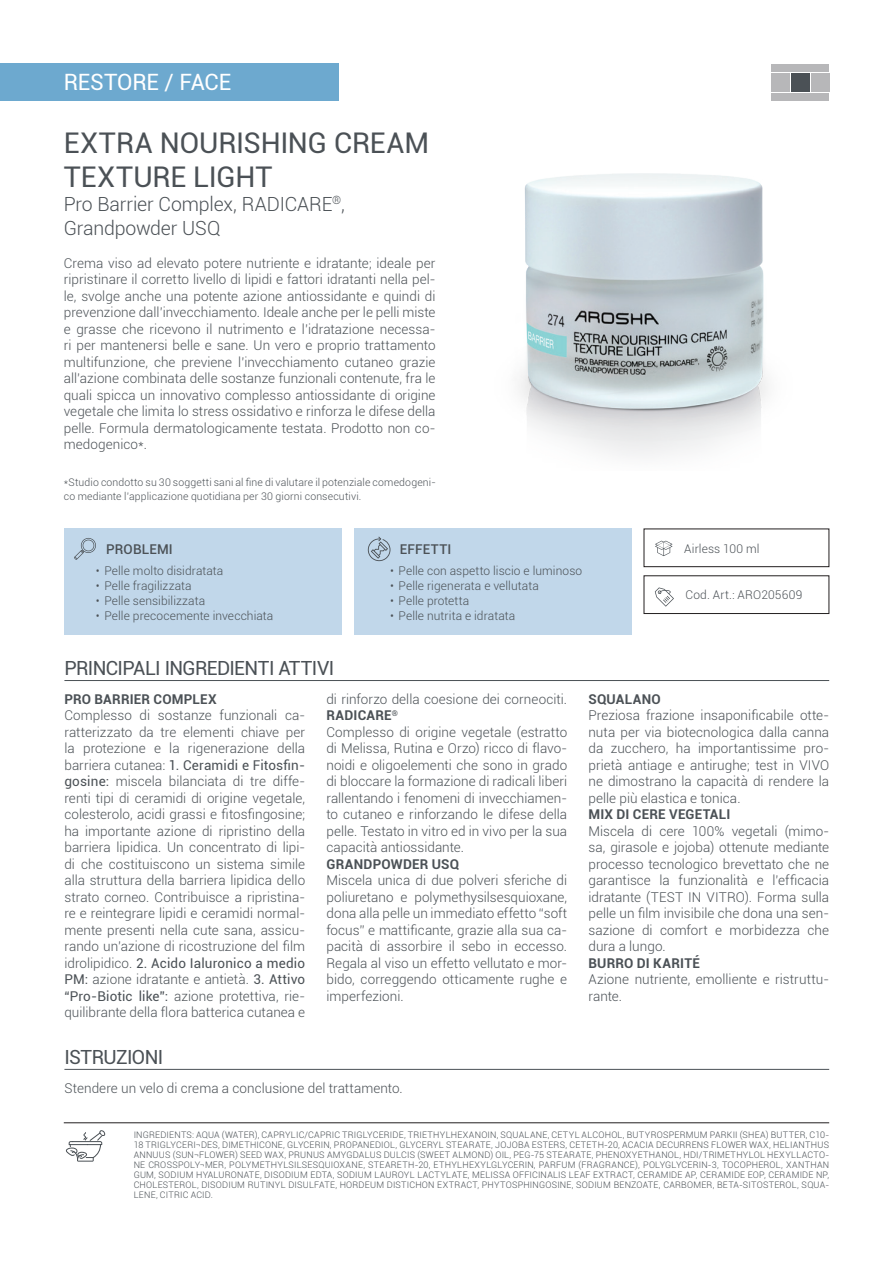
<style>
.page{position:relative;width:893px;height:1263px;background:#fff}
.page>*{position:absolute;margin:0;border:0;box-sizing:border-box;transform-origin:0 0}
.Prodotto{font:28.5px/34.2px "Roboto";letter-spacing:-.005em;color:#4b5156}
.Categoria_Prodotto{font:22.5px "Roboto";letter-spacing:-.005em;color:#fff}
.Sottotitolo_Prodotto{font:300 19.5px/24px "Roboto";letter-spacing:-.01em;color:#4b5156}
.Titoli_Secondari{font:19.5px "Roboto";letter-spacing:-.03em;color:#4b5156}
.Testo_Ingredienti{font:300 13.5px/16.5px "Roboto";letter-spacing:.005em;color:#4b5156;text-align:justify}
.Testo_Prodotto{font:300 13.5px/16.5px "Roboto";letter-spacing:.005em;color:#4b5156;text-align:justify}
.Testo_Ingredienti-2{font:700 13.5px "Roboto";letter-spacing:.015em;color:#4b5156}
.Testo_Istruzioni{font:300 13.5px "Roboto";letter-spacing:.005em;color:#4b5156}
.t1{font:500 13.5px "Roboto";letter-spacing:.015em;color:#4b5156}
.Problemi-Effetti{font:300 12px "Roboto";letter-spacing:.01em;color:#4b5156}
.Testo_Prodotto-2{font:300 10.5px/13.5px "Roboto";letter-spacing:.015em;color:#4b5156}
.Ingredienti{font:300 9px/9.9px "Roboto";letter-spacing:.025em;color:#4b5156;text-align:justify}
.s1{font-weight:400}
.s2{font-weight:700}
</style>
<div class="page">
<div style="left:0;top:63px;width:338px;height:38px;background:#6da9cf"></div>
<hr style="left:64px;top:1122px;width:765px;height:1px;background:#231f20">
<svg style="left:66px;top:1130px;width:39px;height:32px"></svg>
<div style="left:772px;top:73px;width:18px;height:18px;background:#b7b7b9"></div>
<div style="left:791px;top:73px;width:18px;height:18px;background:#4b5156"></div>
<div style="left:811px;top:73px;width:18px;height:18px;background:#b7b7b9"></div>
<div style="left:772px;top:93px;width:57px;height:8px;background:#b7b7b9"></div>
<div style="left:772px;top:64px;width:57px;height:8px;background:#b7b7b9"></div>
<div style="left:644px;top:529px;width:185px;height:38px;border:1px solid #231f20"></div>
<div style="left:644px;top:575px;width:185px;height:39px;border:1px solid #231f20"></div>
<hr style="left:64px;top:680px;width:765px;height:1px;background:#4b5156">
<hr style="left:64px;top:1069px;width:765px;height:1px;background:#4b5156">
<div style="left:64px;top:529px;width:277px;height:106px;background:#c1d7ea"></div>
<div style="left:354px;top:529px;width:277px;height:106px;background:#c1d7ea"></div>
<svg style="left:74px;top:538px;width:22px;height:22px"></svg>
<svg style="left:368px;top:536px;width:22px;height:25px"></svg>
<svg style="left:655px;top:541px;width:18px;height:15px"></svg>
<svg style="left:655px;top:587px;width:19px;height:19px"></svg>
<img style="left:518px;top:173px;width:250px;height:283px">
<p class="Categoria_Prodotto" style="left:64px;top:66px;width:169px">RESTORE / FACE</p>
<p class="Prodotto" style="left:64px;top:124px;width:367px">EXTRA NOURISHING CREAM<br>TEXTURE LIGHT</p>
<p class="Sottotitolo_Prodotto" style="left:64px;top:191px;width:283px">Pro Barrier Complex, RADICARE<sup>®</sup>,<br>Grandpowder USQ</p>
<p class="Testo_Prodotto" style="left:64px;top:254px;width:373px">Crema viso ad elevato potere nutriente e idratante; ideale per ripristinare il corretto livello di lipidi e fattori idratanti nella pel&shy;le, svolge anche una potente azione antiossidante e quindi di prevenzione dall’invecchiamento. Ideale anche per le pelli miste e grasse che ricevono il nutrimento e l’idratazione necessa&shy;ri per mantenersi belle e sane. Un vero e proprio trattamento multifunzione, che previene l’invecchiamento cutaneo grazie all’azione combinata delle sostanze funzionali contenute, fra le quali spicca un innovativo complesso antiossidante di origine vegetale che limita lo stress ossidativo e rinforza le difese della pelle. Formula dermatologicamente testata. Prodotto non co&shy;medogenico*.</p>
<p class="Testo_Prodotto-2" style="left:64px;top:476px;width:374px">*Studio condotto su 30 soggetti sani al fine di valutare il potenziale comedogeni&shy;co mediante l’applicazione quotidiana per 30 giorni consecutivi.</p>
<p class="t1" style="left:106px;top:539px;width:68px">PROBLEMI</p>
<p class="t1" style="left:400px;top:539px;width:53px">EFFETTI</p>
<p class="Problemi-Effetti" style="left:96px;top:562px;width:129px">• Pelle molto disidratata</p>
<p class="Problemi-Effetti" style="left:96px;top:577px;width:97px">• Pelle fragilizzata</p>
<p class="Problemi-Effetti" style="left:96px;top:592px;width:111px">• Pelle sensibilizzata</p>
<p class="Problemi-Effetti" style="left:96px;top:607px;width:179px">• Pelle precocemente invecchiata</p>
<p class="Problemi-Effetti" style="left:390px;top:562px;width:194px">• Pelle con aspetto liscio e luminoso</p>
<p class="Problemi-Effetti" style="left:390px;top:577px;width:150px">• Pelle rigenerata e vellutata</p>
<p class="Problemi-Effetti" style="left:390px;top:592px;width:81px">• Pelle protetta</p>
<p class="Problemi-Effetti" style="left:390px;top:607px;width:127px">• Pelle nutrita e idratata</p>
<p class="Problemi-Effetti" style="left:684px;top:540px;width:77px">Airless 100 ml</p>
<p class="Problemi-Effetti" style="left:685px;top:587px;width:118px">Cod. Art.: ARO205609</p>
<p class="Titoli_Secondari" style="left:64px;top:655px;width:271px">PRINCIPALI INGREDIENTI ATTIVI</p>
<p class="Testo_Ingredienti-2" style="left:64px;top:689px;width:154px">PRO BARRIER COMPLEX</p>
<p class="Testo_Ingredienti" style="left:64px;top:707px;width:242px">Complesso di sostanze funzionali ca&shy;ratterizzato da tre elementi chiave per la protezione e la rigenerazione della barriera cutanea: <span class="s1">1. Ceramidi e Fitosfin&shy;gosine:</span> miscela bilanciata di tre diffe&shy;renti tipi di ceramidi di origine vegetale, colesterolo, acidi grassi e fitosfingosine; ha importante azione di ripristino della barriera lipidica. Un concentrato di lipi&shy;di che costituiscono un sistema simile alla struttura della barriera lipidica dello strato corneo. Contribuisce a ripristina&shy;re e reintegrare lipidi e ceramidi normal&shy;mente presenti nella cute sana, assicu&shy;rando un’azione di ricostruzione del film idrolipidico. <span class="s1">2. Acido Ialuronico a medio PM:</span> azione idratante e antietà. <span class="s1">3. Attivo “Pro-Biotic like”:</span> azione protettiva, rie&shy;quilibrante della flora batterica cutanea e</p>
<p class="Testo_Ingredienti" style="left:326px;top:690px;width:242px">di rinforzo della coesione dei corneociti.<br><span class="s2">RADICARE</span><sup>®</sup></p>
<p class="Testo_Ingredienti" style="left:326px;top:723px;width:242px">Complesso di origine vegetale (estratto di Melissa, Rutina e Orzo) ricco di flavo&shy;noidi e oligoelementi che sono in grado di bloccare la formazione di radicali liberi rallentando i fenomeni di invecchiamen&shy;to cutaneo e rinforzando le difese della pelle. Testato in vitro ed in vivo per la sua capacità antiossidante.</p>
<p class="Testo_Ingredienti-2" style="left:326px;top:854px;width:134px">GRANDPOWDER USQ</p>
<p class="Testo_Ingredienti" style="left:326px;top:872px;width:242px">Miscela unica di due polveri sferiche di poliuretano e polymethysilsesquioxane, dona alla pelle un immediato effetto “soft focus” e mattificante, grazie alla sua ca&shy;pacità di assorbire il sebo in eccesso.<br>Regala al viso un effetto vellutato e mor&shy;bido, correggendo otticamente rughe e imperfezioni.</p>
<p class="Titoli_Secondari" style="left:64px;top:1043px;width:100px">ISTRUZIONI</p>
<p class="Testo_Istruzioni" style="left:64px;top:1078px;width:340px">Stendere un velo di crema a conclusione del trattamento.</p>
<p class="Testo_Ingredienti-2" style="left:588px;top:689px;width:74px">SQUALANO</p>
<p class="Testo_Ingredienti" style="left:588px;top:707px;width:242px">Preziosa frazione insaponificabile otte&shy;nuta per via biotecnologica dalla canna da zucchero, ha importantissime pro&shy;prietà antiage e antirughe; test in VIVO ne dimostrano la capacità di rendere la pelle più elastica e tonica.</p>
<p class="Testo_Ingredienti-2" style="left:588px;top:805px;width:143px">MIX DI CERE VEGETALI</p>
<p class="Testo_Ingredienti" style="left:588px;top:822px;width:242px">Miscela di cere 100% vegetali (mimo&shy;sa, girasole e jojoba) ottenute mediante processo tecnologico brevettato che ne garantisce la funzionalità e l’efficacia idratante (TEST IN VITRO). Forma sulla pelle un film invisibile che dona una sen&shy;sazione di comfort e morbidezza che dura a lungo.</p>
<p class="Testo_Ingredienti-2" style="left:588px;top:953px;width:113px">BURRO DI KARITÉ</p>
<p class="Testo_Ingredienti" style="left:588px;top:971px;width:242px">Azione nutriente, emolliente e ristruttu&shy;rante.</p>
<p class="Ingredienti" style="left:134px;top:1130px;width:697px">INGREDIENTS: AQUA (WATER), CAPRYLIC/CAPRIC TRIGLYCERIDE, TRIETHYLHEXANOIN, SQUALANE, CETYL ALCOHOL, BUTYROSPERMUM PARKII (SHEA) BUTTER, C10- 18 TRIGLYCERI¬DES, DIMETHICONE, GLYCERIN, PROPANEDIOL, GLYCERYL STEARATE, JOJOBA ESTERS, CETETH-20, ACACIA DECURRENS FLOWER WAX, HELIANTHUS ANNUUS (SUN¬FLOWER) SEED WAX, PRUNUS AMYGDALUS DULCIS (SWEET ALMOND) OIL, PEG-75 STEARATE, PHENOXYETHANOL, HDI/TRIMETHYLOL HEXYLLACTO-NE CROSSPOLY¬MER, POLYMETHYLSILSESQUIOXANE, STEARETH-20, ETHYLHEXYLGLYCERIN, PARFUM (FRAGRANCE), POLYGLYCERIN-3, TOCOPHEROL, XANTHAN GUM, SODIUM HYALURONATE, DISODIUM EDTA, SODIUM LAUROYL LACTYLATE, MELISSA OFFICINALIS LEAF EXTRACT, CERAMIDE AP, CERAMIDE EOP, CERAMIDE NP, CHOLESTEROL, DISODIUM RUTINYL DISULFATE, HORDEUM DISTICHON EXTRACT, PHYTOSPHINGOSINE, SODIUM BENZOATE, CARBOMER, BETA-SITOSTEROL, SQUA-LENE, CITRIC ACID.</p>
</div>
